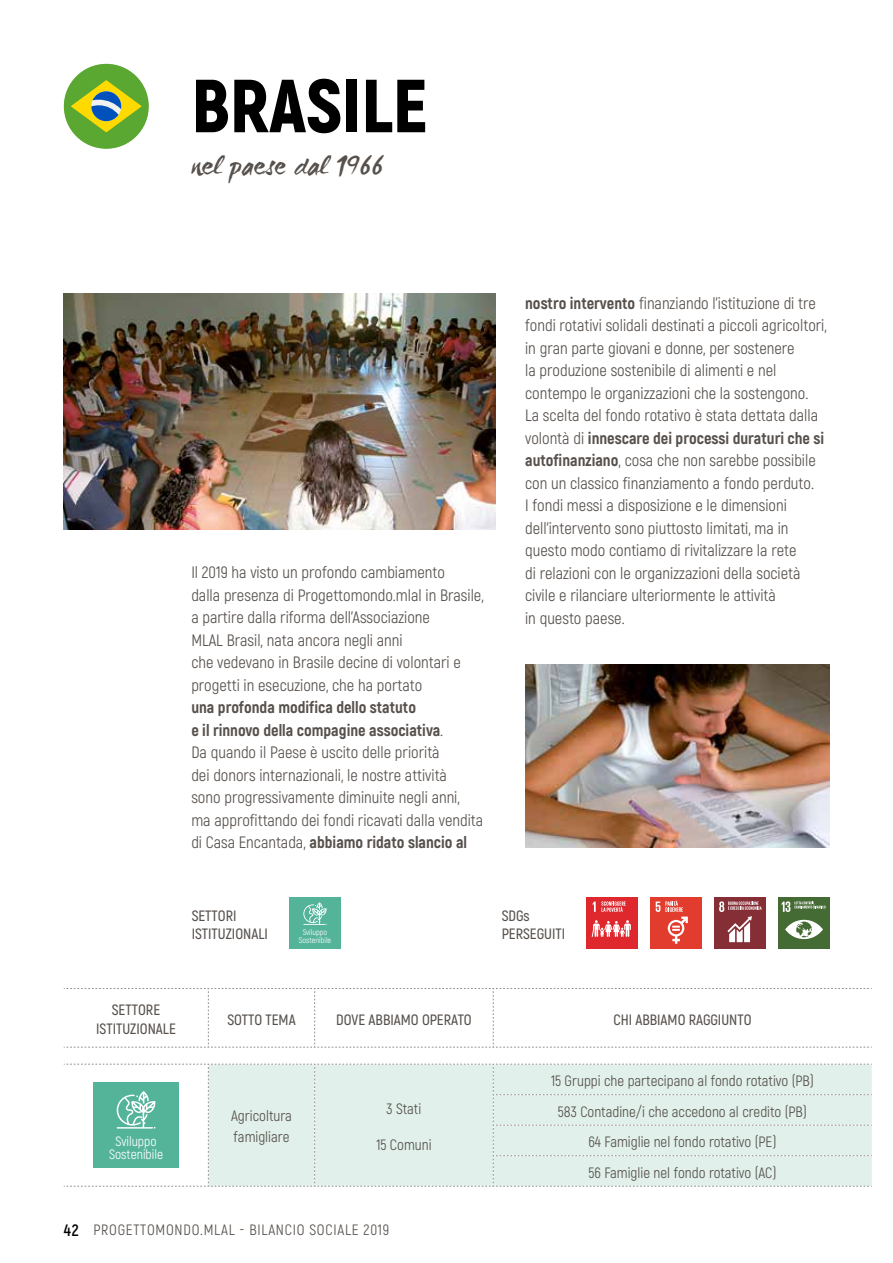
<style>
.page{position:relative;width:893px;height:1263px;background:#fff}
.page>*{position:absolute;margin:0;border:0;box-sizing:border-box;transform-origin:0 0}
.t1{font:900 75px "Akrobat";color:#000}
.t2{font:27px "WC Mano Negra Bta";color:#57514d}
.t3{font:16.5px/22.5px "Akrobat";color:#57514d}
.t4{font:15px/30.5px "Akrobat";color:#57514d}
.t5{font:600 15px/18px "Akrobat";color:#57514d}
.t6{font:15px "Akrobat";letter-spacing:.05em;color:#57514d}
.t7{font:13.5px/13.5px "Akrobat";color:#fff;text-align:center}
.t8{font:8.1px/8.1px "Akrobat";color:#fff;text-align:center}
.s1{font-weight:800}
.s2{font-weight:700;font-size:16.5px;color:#000}
</style>
<div class="page">
<div style="left:64px;top:64px;width:85px;height:85px;background:#5aa831;border-radius:50%"></div>
<svg style="left:71px;top:80px;width:71px;height:52px"></svg>
<div style="left:289px;top:897px;width:51px;height:51px;background:#54b49a"></div>
<svg style="left:303px;top:902px;width:24px;height:23px"></svg>
<div style="left:587px;top:897px;width:51px;height:51px;background:#de282e"></div>
<svg style="left:592px;top:920px;width:39px;height:17px"></svg>
<svg style="left:593px;top:901px;width:33px;height:11px"></svg>
<div style="left:651px;top:897px;width:51px;height:51px;background:#e13c2d"></div>
<svg style="left:656px;top:901px;width:32px;height:43px"></svg>
<div style="left:714px;top:897px;width:51px;height:51px;background:#852e36"></div>
<svg style="left:719px;top:901px;width:43px;height:41px"></svg>
<div style="left:778px;top:897px;width:51px;height:51px;background:#456b34"></div>
<svg style="left:785px;top:920px;width:38px;height:19px"></svg>
<svg style="left:782px;top:901px;width:43px;height:11px"></svg>
<svg style="left:64px;top:988px;width:808px;height:60px"></svg>
<svg style="left:64px;top:1064px;width:808px;height:123px;background:#d9ebe5"></svg>
<img style="left:64px;top:293px;width:431px;height:236px">
<img style="left:525px;top:665px;width:304px;height:183px">
<h1 class="t1" style="left:191px;top:57px;width:238px">BRASILE</h1>
<h2 class="t2" style="left:191px;top:147px;width:194px">nel paese dal 1966</h2>
<p class="t3" style="left:191px;top:561px;width:294px">Il 2019 ha visto un profondo cambiamento<br>dalla presenza di Progettomondo.mlal in Brasile, a partire dalla riforma dell’Associazione<br>MLAL Brasil, nata ancora negli anni<br>che vedevano in Brasile decine di volontari e progetti in esecuzione, che ha portato</p>
<p class="t3" style="left:191px;top:696px;width:293px"><span class="s1">una profonda modifica dello statuto<br>e il rinnovo della compagine associativa</span>.<br>Da quando il Paese è uscito delle priorità<br>dei donors internazionali, le nostre attività<br>sono progressivamente diminuite negli anni, ma approfittando dei fondi ricavati dalla vendita di Casa Encantada, <span class="s1">abbiamo ridato slancio al</span></p>
<p class="t3" style="left:525px;top:292px;width:303px"><span class="s1">nostro intervento</span> finanziando l’istituzione di tre fondi rotativi solidali destinati a piccoli agricoltori, in gran parte giovani e donne, per sostenere<br>la produzione sostenibile di alimenti e nel contempo le organizzazioni che la sostengono.<br>La scelta del fondo rotativo è stata dettata dalla volontà di <span class="s1">innescare dei processi duraturi che si autofinanziano</span>, cosa che non sarebbe possibile con un classico finanziamento a fondo perduto.<br>I fondi messi a disposizione e le dimensioni dell’intervento sono piuttosto limitati, ma in questo modo contiamo di rivitalizzare la rete<br>di relazioni con le organizzazioni della società civile e rilanciare ulteriormente le attività<br>in questo paese.</p>
<p class="t5" style="left:192px;top:906px;width:78px">SETTORI<br>ISTITUZIONALI</p>
<p class="t5" style="left:502px;top:906px;width:65px">SDGs<br>PERSEGUITI</p>
<p class="t8" style="left:299px;top:928px;width:34px">Sviluppo<br>Sostenibile</p>
<p class="t5" style="left:96px;top:1000px;width:81px;line-height:19.5px;text-align:center">SETTORE<br>ISTITUZIONALE</p>
<p class="t5" style="left:227px;top:1010px;width:70px">SOTTO TEMA</p>
<p class="t5" style="left:336px;top:1010px;width:137px">DOVE ABBIAMO OPERATO</p>
<p class="t5" style="left:613px;top:1010px;width:140px">CHI ABBIAMO RAGGIUNTO</p>
<p class="t7" style="left:109px;top:1134px;width:56px">Sviluppo<br>Sostenibile</p>
<p class="t4" style="left:231px;top:1106px;width:62px;line-height:21px">Agricoltura famigliare</p>
<p class="t4" style="left:387px;top:1093px;width:36px">3 Stati</p>
<p class="t4" style="left:376px;top:1129px;width:57px">15 Comuni</p>
<p class="t6" style="left:64px;top:1220px;width:327px"><span class="s2">42</span> PROGETTOMONDO.MLAL - BILANCIO SOCIALE 2019</p>
<p class="t4" style="left:551px;top:1066px;width:264px;text-align:center">15 Gruppi che partecipano al fondo rotativo (PB)<br>583 Contadine/i che accedono al credito (PB)<br>64 Famiglie nel fondo rotativo (PE)<br>56 Famiglie nel fondo rotativo (AC)</p>
</div>
